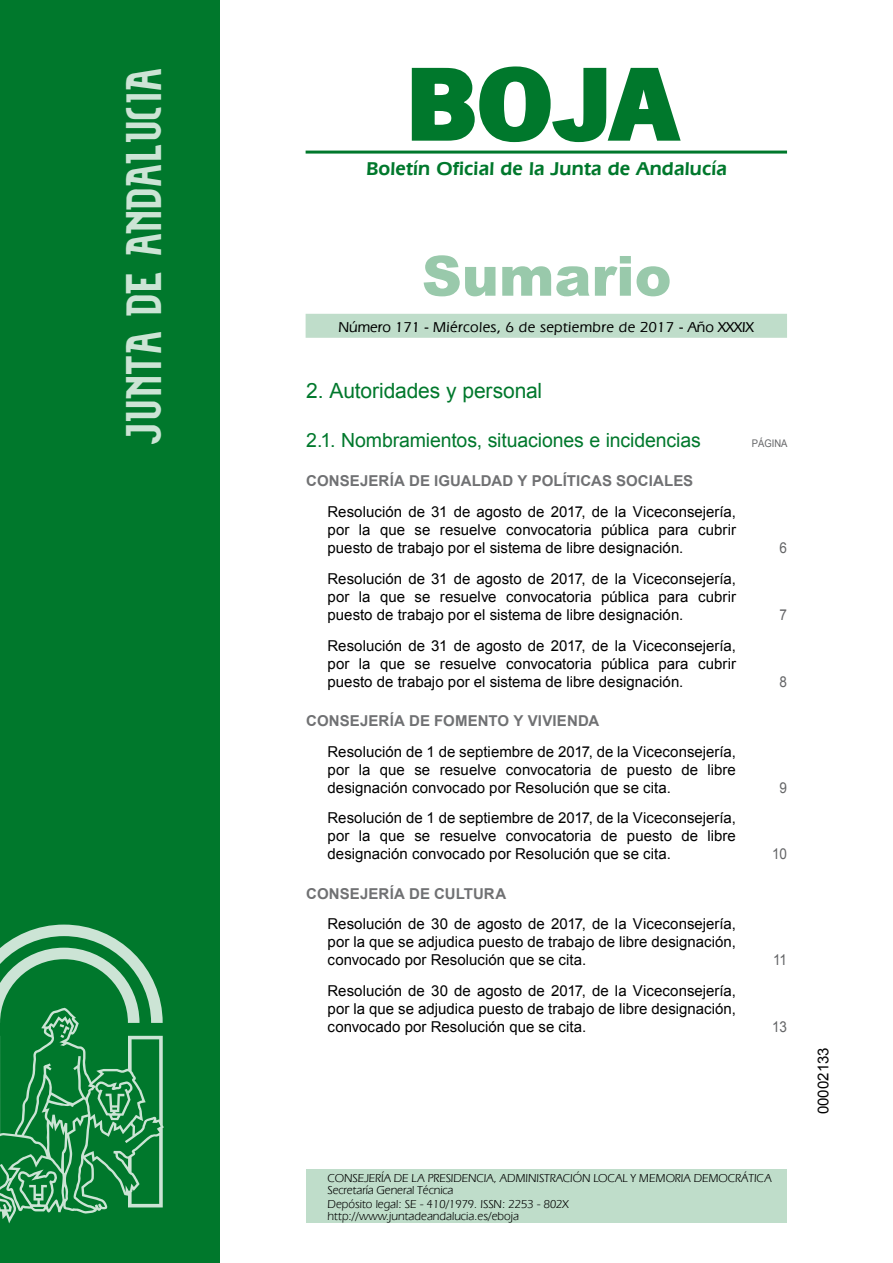
<style>
.page{position:relative;width:893px;height:1263px;background:#fff}
.page>*{position:absolute;margin:0;border:0;box-sizing:border-box;transform-origin:0 0}
.t1{font:700 105px "News Got T";color:#00782c;scale:1.14 1}
.t2{font:900 55.5px "Arial";color:#99c9ab}
.t3{font:27px "Alfabeto Andaluz Nuevo";color:#cce4d5}
.t4{font:21px "Arial";letter-spacing:-.01em;color:#00782c}
.t5{font:19.5px "Arial";letter-spacing:-.01em;color:#00782c}
.t6{font:600 19.5px "Eras IT Cby BT";letter-spacing:.01em;color:#00782c}
.t7{font:15px/18px "Arial";color:#000;text-align:justify}
.t8{font:700 15px "Arial";letter-spacing:.005em;color:#707173}
.t9{font:500 15px "Eras IT Cby BT";letter-spacing:.025em;color:#000}
.t10{font:15px "Arial";color:#646567;scale:.9 1}
.t11{font:12px/12px "Eras IT Cby BT";letter-spacing:-.01em;color:#000}
.t12{font:10.5px "Arial";color:#646567;scale:.9 1}
</style>
<div class="page">
<hr style="left:305px;top:151px;width:482px;height:3px;background:#00782c">
<div style="left:305px;top:314px;width:482px;height:24px;background:#bfddca"></div>
<div style="left:0;top:0;width:219px;height:1263px;background:#00782c"></div>
<svg style="left:0;top:925px;width:164px;height:298px"></svg>
<svg style="left:411px;top:66px;width:270px;height:77px"></svg>
<div style="left:306px;top:1169px;width:481px;height:54px;background:#bfddca"></div>
<h3 class="t3" style="left:136px;top:446px;width:379px;rotate:-90deg">JUNTA DE ANDALUCIA</h3>
<h1 class="t1" style="left:405px;top:42px;width:240px">BOJA</h1>
<h3 class="t6" style="left:366px;top:157px;width:362px">Boletín Oficial de la Junta de Andalucía</h3>
<h2 class="t2" style="left:422px;top:236px;width:251px">Sumario</h2>
<p class="t9" style="left:338px;top:317px;width:416px">Número 171 - Miércoles, 6 de septiembre de 2017 - Año XXXIX</p>
<h3 class="t4" style="left:306px;top:377px;width:237px">2. Autoridades y personal</h3>
<h3 class="t5" style="left:306px;top:427px;width:396px">2.1. Nombramientos, situaciones e incidencias</h3>
<p class="t12" style="left:751px;top:436px;width:41px">PÁGINA</p>
<p class="t8" style="left:306px;top:471px;width:388px">CONSEJERÍA DE IGUALDAD Y POLÍTICAS SOCIALES</p>
<p class="t7" style="left:327px;top:503px;width:410px">Resolución de 31 de agosto de 2017, de la Viceconsejería, por la que se resuelve convocatoria pública para cubrir puesto de trabajo por el sistema de libre designación.</p>
<p class="t10" style="left:779px;top:538px;width:10px">6</p>
<p class="t7" style="left:327px;top:570px;width:410px">Resolución de 31 de agosto de 2017, de la Viceconsejería, por la que se resuelve convocatoria pública para cubrir puesto de trabajo por el sistema de libre designación.</p>
<p class="t7" style="left:327px;top:637px;width:410px">Resolución de 31 de agosto de 2017, de la Viceconsejería, por la que se resuelve convocatoria pública para cubrir puesto de trabajo por el sistema de libre designación.</p>
<p class="t8" style="left:306px;top:711px;width:294px">CONSEJERÍA DE FOMENTO Y VIVIENDA</p>
<p class="t7" style="left:327px;top:743px;width:410px">Resolución de 1 de septiembre de 2017, de la Viceconsejería, por la que se resuelve convocatoria de puesto de libre designación convocado por Resolución que se cita.</p>
<p class="t7" style="left:327px;top:809px;width:410px">Resolución de 1 de septiembre de 2017, de la Viceconsejería, por la que se resuelve convocatoria de puesto de libre designación convocado por Resolución que se cita.</p>
<p class="t8" style="left:306px;top:884px;width:201px">CONSEJERÍA DE CULTURA</p>
<p class="t7" style="left:327px;top:915px;width:410px">Resolución de 30 de agosto de 2017, de la Viceconsejería, por la que se adjudica puesto de trabajo de libre designación, convocado por Resolución que se cita.</p>
<p class="t7" style="left:327px;top:982px;width:410px">Resolución de 30 de agosto de 2017, de la Viceconsejería, por la que se adjudica puesto de trabajo de libre designación, convocado por Resolución que se cita.</p>
<p class="t10" style="left:779px;top:605px;width:10px">7</p>
<p class="t10" style="left:779px;top:672px;width:10px">8</p>
<p class="t10" style="left:779px;top:778px;width:10px">9</p>
<p class="t10" style="left:772px;top:844px;width:18px">10</p>
<p class="t10" style="left:773px;top:950px;width:17px">11</p>
<p class="t10" style="left:772px;top:1017px;width:18px">13</p>
<p class="t11" style="left:327px;top:1171px;width:445px">CONSEJERÍA DE LA PRESIDENCIA, ADMINISTRACIÓN LOCAL Y MEMORIA DEMOCRÁTICA<br>Secretaría General Técnica</p>
<p class="t11" style="left:327px;top:1198px;width:243px">Depósito legal: SE - 410/1979. ISSN: 2253 - 802X http://www.juntadeandalucia.es/eboja</p>
<p class="t7" style="left:814px;top:1114px;width:68px;rotate:-90deg">00002133</p>
</div>
